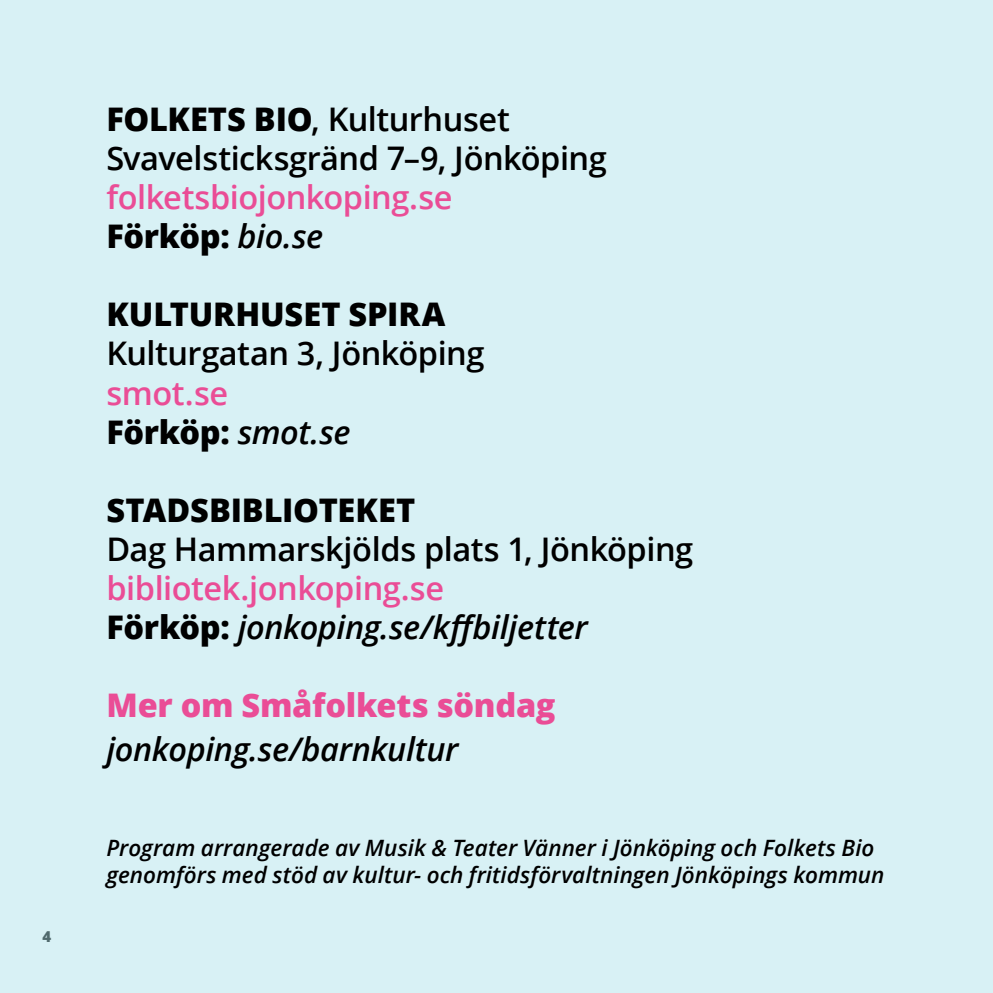
<style>
.page{position:relative;width:993px;height:993px;background:#fff}
.page>*{position:absolute;margin:0;border:0;box-sizing:border-box;transform-origin:0 0}
.t1{font:600 32.5px/39px "Open Sans";letter-spacing:-.015em;color:#000}
.t2{font:italic 600 32.5px/39px "Open Sans";letter-spacing:-.015em;color:#000}
.t3{font:600 32.5px/39px "Open Sans";letter-spacing:-.015em;color:#ea4d96}
.t4{font:800 32.5px "Open Sans";letter-spacing:-.005em;color:#000}
.t5{font:800 32.5px "Open Sans";letter-spacing:-.01em;color:#ea4d96}
.t6{font:italic 600 22.5px/27px "Open Sans";color:#000}
.t7{font:800 15px "Open Sans";color:#575756}
.s1{font-weight:800}
.s2{font-weight:800;color:#000}
.s3{font-style:italic;color:#000}
.s4{font-style:normal;color:#ea4d96}
.s5{font-weight:800;font-style:normal}
</style>
<div class="page">
<div style="left:0;top:0;width:992px;height:992px;background:#d8f1f5"></div>
<p class="t7" style="left:43px;top:924px;width:10px">4</p>
<h1 class="t1" style="left:106px;top:99px;width:502px"><span class="s1">FOLKETS BIO</span>, Kulturhuset<br>Svavelsticksgränd 7–9, Jönköping</h1>
<h1 class="t3" style="left:106px;top:177px;width:347px">folketsbiojonkoping.se<br><span class="s2">Förköp:</span> <span class="s3">bio.se</span></h1>
<h1 class="t4" style="left:106px;top:290px;width:340px">KULTURHUSET SPIRA</h1>
<h1 class="t1" style="left:106px;top:333px;width:379px">Kulturgatan 3, Jönköping</h1>
<h1 class="t3" style="left:106px;top:372px;width:245px">smot.se<br><span class="s2">Förköp:</span> <span class="s3">smot.se</span></h1>
<h1 class="t4" style="left:106px;top:485px;width:310px">STADSBIBLIOTEKET</h1>
<h1 class="t1" style="left:106px;top:528px;width:588px">Dag Hammarskjölds plats 1, Jönköping</h1>
<h1 class="t2" style="left:106px;top:567px;width:483px"><span class="s4">bibliotek.jonkoping.se<br></span><span class="s5">Förköp:</span> jonkoping.se/kffbiljetter</h1>
<h1 class="t5" style="left:106px;top:680px;width:450px">Mer om Småfolkets söndag</h1>
<h1 class="t2" style="left:106px;top:728px;width:353px">jonkoping.se/barnkultur</h1>
<p class="t6" style="left:106px;top:833px;width:779px">Program arrangerade av Musik &amp; Teater Vänner i Jönköping och Folkets Bio genomförs med stöd av kultur- och fritidsförvaltningen Jönköpings kommun</p>
</div>
